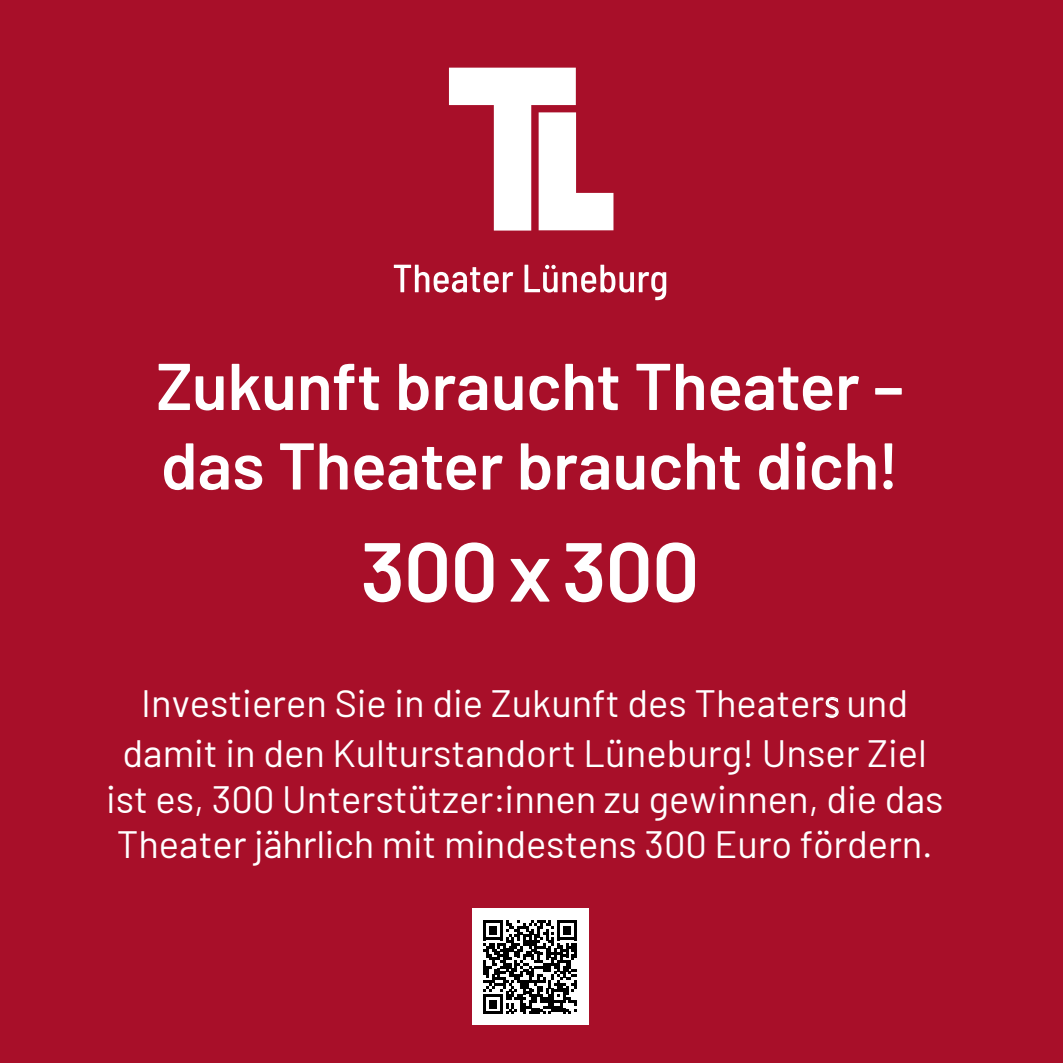
<style>
.page{position:relative;width:1063px;height:1063px;background:#a80f29}
.page>*{position:absolute;margin:0;border:0;box-sizing:border-box;transform-origin:0 0}
.t1{font:600 83.55px "Barlow";letter-spacing:-.01em;color:#fff}
.t2{font:600 66px/79.5px "Barlow";letter-spacing:-.005em;color:#fff}
.t3{font:38.1px/50.2px "Barlow";color:#fff;text-align:center}
.s1{font-family:"Gill Sans";font-weight:300;font-size:42px}
</style>
<div class="page">
<div style="left:472px;top:908px;width:116px;height:117px;background:#fff"></div>
<svg style="left:483px;top:920px;width:94px;height:94px"></svg>
<svg style="left:449px;top:68px;width:164px;height:163px"></svg>
<svg style="left:394px;top:265px;width:119px;height:28px"></svg>
<svg style="left:525px;top:265px;width:141px;height:36px"></svg>
<h2 class="t2" style="left:156px;top:341px;width:749px">Zukunft braucht Theater – das Theater braucht dich!</h2>
<h1 class="t1" style="left:361px;top:510px;width:340px">300x300</h1>
<p class="t3" style="left:122px;top:675px;width:806px">Investieren Sie in die Zukunft des Theater<span class="s1">s</span> und damit in den Kulturstandort Lüneburg! Unser Ziel</p>
<p class="t3" style="left:106px;top:773px;width:839px;line-height:45.6px;text-align:left">ist es, 300 Unterstützer:innen zu gewinnen, die das<br>Theater jährlich mit mindestens 300 Euro fördern.</p>
</div>
